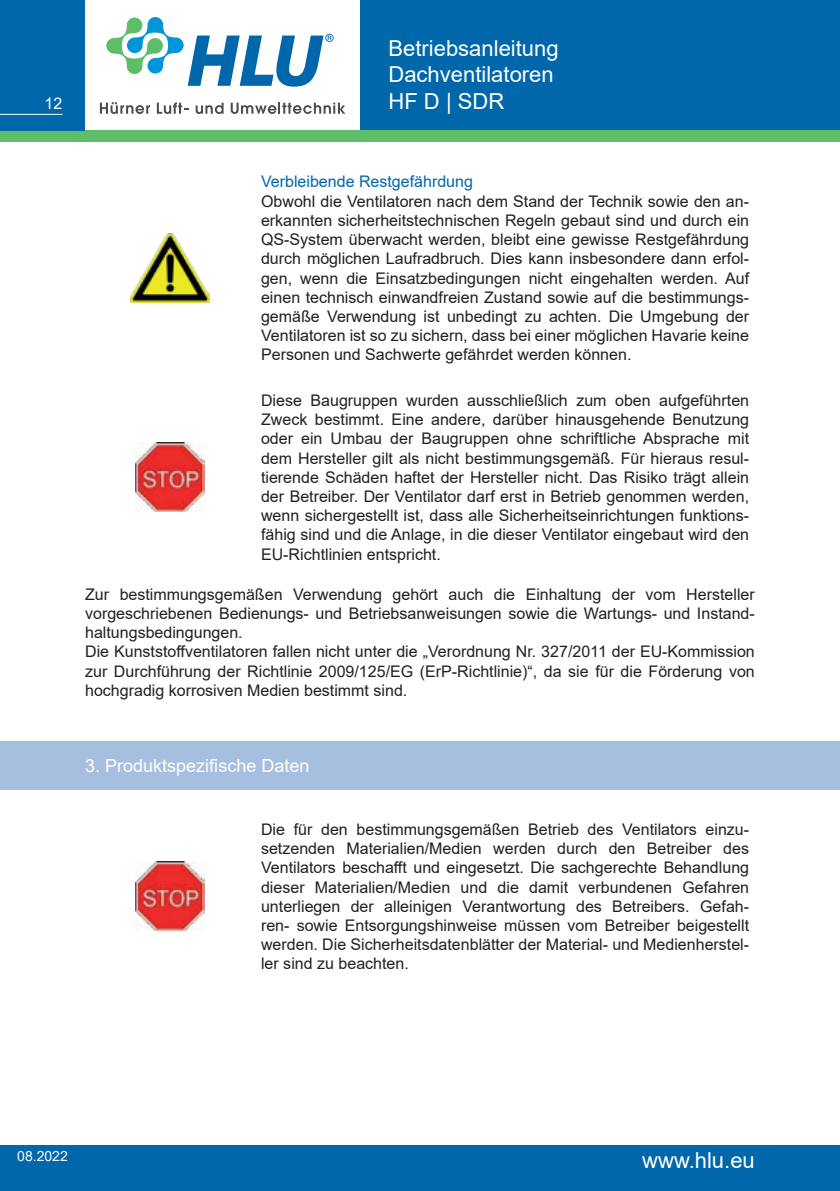
<style>
.page{position:relative;width:840px;height:1191px;background:#fff}
.page>*{position:absolute;margin:0;border:0;box-sizing:border-box;transform-origin:0 0}
.t1{font:22px/26.4px "Arial";color:#fff}
.h1_linksbündug{font:18px "Arial";color:#fff}
.t2{font:16px/19.2px "Arial";color:#231f20;text-align:justify}
.t3{font:16px "Arial";color:#0067aa}
.t4{font:16px "Arial";color:#fff}
.t5{font:14px "Arial";color:#fff}
</style>
<div class="page">
<div style="left:360px;top:0;width:479px;height:130px;background:#0067aa"></div>
<div style="left:0;top:130px;width:839px;height:12px;background:#5ebd68"></div>
<div style="left:0;top:0;width:85px;height:130px;background:#0067aa"></div>
<hr style="left:0;top:114px;width:62px;height:1px;background:#fff">
<svg style="left:100px;top:102px;width:50px;height:12px"></svg>
<svg style="left:157px;top:102px;width:31px;height:12px"></svg>
<svg style="left:195px;top:103px;width:28px;height:11px"></svg>
<svg style="left:230px;top:103px;width:115px;height:11px"></svg>
<svg style="left:106px;top:17px;width:227px;height:70px"></svg>
<div style="left:0;top:1145px;width:839px;height:46px;background:#0067aa"></div>
<img style="left:131px;top:233px;width:78px;height:70px">
<img style="left:136px;top:442px;width:69px;height:69px">
<img style="left:136px;top:861px;width:69px;height:70px">
<div style="left:0;top:741px;width:839px;height:48px;background:#a7bfdf"></div>
<p class="t4" style="left:45px;top:92px;width:19px">12</p>
<h1 class="t1" style="left:388px;top:35px;width:171px">Betriebsanleitung<br>Dachventilatoren<br>HF D | SDR</h1>
<p class="t3" style="left:261px;top:171px;width:213px">Verbleibende Restgefährdung</p>
<p class="t2" style="left:261px;top:191px;width:489px">Obwohl die Ventilatoren nach dem Stand der Technik sowie den an&shy;erkannten sicherheitstechnischen Regeln gebaut sind und durch ein QS-System überwacht werden, bleibt eine gewisse Restgefährdung durch möglichen Laufradbruch. Dies kann insbesondere dann erfol&shy;gen, wenn die Einsatzbedingungen nicht eingehalten werden. Auf einen technisch einwandfreien Zustand sowie auf die bestimmungs&shy;gemäße Verwendung ist unbedingt zu achten. Die Umgebung der Ventilatoren ist so zu sichern, dass bei einer möglichen Havarie keine Personen und Sachwerte gefährdet werden können.</p>
<p class="t2" style="left:261px;top:391px;width:489px">Diese Baugruppen wurden ausschließlich zum oben aufgeführten Zweck bestimmt. Eine andere, darüber hinausgehende Benutzung oder ein Umbau der Baugruppen ohne schriftliche Absprache mit dem Hersteller gilt als nicht bestimmungsgemäß. Für hieraus resul&shy;tierende Schäden haftet der Hersteller nicht. Das Risiko trägt allein der Betreiber. Der Ventilator darf erst in Betrieb genommen werden, wenn sichergestellt ist, dass alle Sicherheitseinrichtungen funktions&shy;fähig sind und die Anlage, in die dieser Ventilator eingebaut wird den EU-Richtlinien entspricht.</p>
<p class="t2" style="left:85px;top:584px;width:670px">Zur bestimmungsgemäßen Verwendung gehört auch die Einhaltung der vom Hersteller vorgeschriebenen Bedienungs- und Betriebsanweisungen sowie die Wartungs- und Instand&shy;haltungsbedingungen.</p>
<p class="t2" style="left:85px;top:642px;width:670px">Die Kunststoffventilatoren fallen nicht unter die „Verordnung Nr. 327/2011 der EU-Kommission zur Durchführung der Richtlinie 2009/125/EG (ErP-Richtlinie)“, da sie für die Förderung von hochgradig korrosiven Medien bestimmt sind.</p>
<p class="h1_linksbündug" style="left:85px;top:753px;width:226px">3. Produktspezifische Daten</p>
<p class="t2" style="left:261px;top:819px;width:489px">Die für den bestimmungsgemäßen Betrieb des Ventilators einzu&shy;setzenden Materialien/Medien werden durch den Betreiber des Ventilators beschafft und eingesetzt. Die sachgerechte Behandlung dieser Materialien/Medien und die damit verbundenen Gefahren unterliegen der alleinigen Verantwortung des Betreibers. Gefah&shy;ren- sowie Entsorgungshinweise müssen vom Betreiber beigestellt werden. Die Sicherheitsdatenblätter der Material- und Medienherstel&shy;ler sind zu beachten.</p>
<p class="t5" style="left:17px;top:1146px;width:52px">08.2022</p>
<h1 class="t1" style="left:642px;top:1146px;width:114px">www.hlu.eu</h1>
</div>
